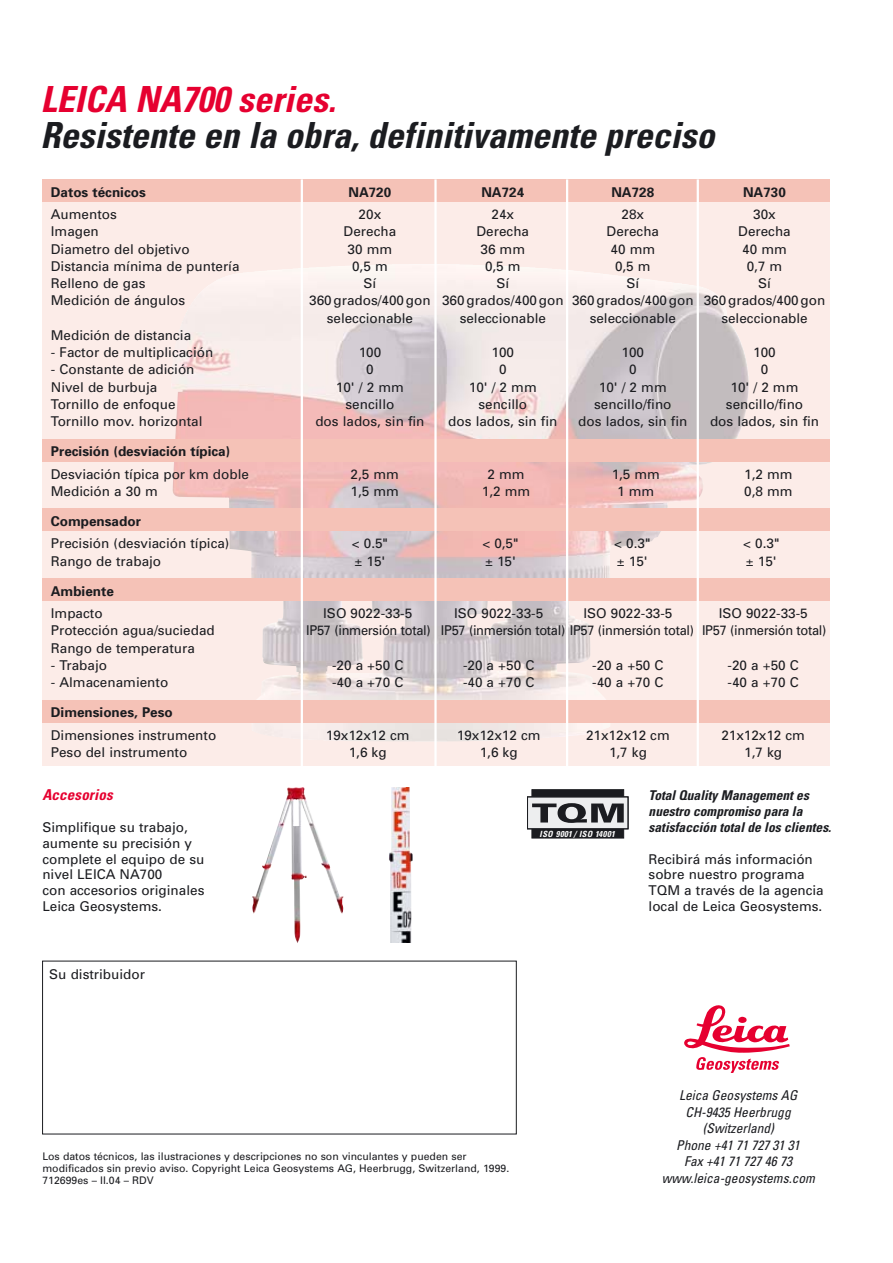
<style>
.page{position:relative;width:893px;height:1263px;background:#fff}
.page>*{position:absolute;margin:0;border:0;box-sizing:border-box;transform-origin:0 0}
.t1{font:italic 700 condensed 36px "Univers";color:#1b1c20}
.t2{font:italic 700 condensed 36px "Univers";color:#e60030}
.t3{font:italic 700 condensed 15px "Univers";letter-spacing:.01em;color:#e60030}
.t4{font:13.5px/15.9px "Univers";color:#1b1c20}
.t5{font:italic condensed 13.5px/16.5px "Univers";color:#1b1c20;text-align:center}
.t6{font:700 13.5px "Univers";color:#1b1c20}
.t7{font:13.5px "Univers";letter-spacing:-.02em;color:#1b1c20;scale:.95 1}
.t8{font:italic 700 condensed 13.5px/15.9px "Univers";color:#1b1c20}
.t9{font:10.5px/12px "Univers";color:#1b1c20}
.t10{font:italic 700 condensed 8.55px "Univers";letter-spacing:.045em;color:#fff}
</style>
<div class="page">
<div style="left:42px;top:179px;width:787px;height:587px;background:#fcece8"></div>
<img style="left:109px;top:247px;width:680px;height:519px">
<img style="left:171px;top:264px;width:578px;height:465px">
<div style="left:42px;top:179px;width:787px;height:23px;background:#f5c2b7"></div>
<div style="left:42px;top:439px;width:787px;height:22px;background:#f5c2b7"></div>
<div style="left:42px;top:509px;width:787px;height:22px;background:#f5c2b7"></div>
<div style="left:42px;top:578px;width:787px;height:23px;background:#f5c2b7"></div>
<div style="left:42px;top:700px;width:787px;height:22px;background:#f5c2b7"></div>
<hr style="left:301px;top:179px;width:2px;height:587px;background:#fff">
<hr style="left:434px;top:179px;width:2px;height:587px;background:#fff">
<hr style="left:566px;top:179px;width:2px;height:587px;background:#fff">
<hr style="left:696px;top:179px;width:3px;height:587px;background:#fff">
<img style="left:389px;top:787px;width:23px;height:155px">
<div style="left:531px;top:790px;width:93px;height:48px;background:#1b1c20"></div>
<div style="left:527px;top:797px;width:101px;height:32px;background:#edeeef"></div>
<div style="left:527px;top:797px;width:101px;height:32px;border:1px solid #1b1c20"></div>
<svg style="left:532px;top:803px;width:91px;height:20px"></svg>
<img style="left:252px;top:788px;width:91px;height:155px">
<svg style="left:684px;top:1005px;width:105px;height:68px"></svg>
<h1 class="t2" style="left:40px;top:86px;width:297px">LEICA NA700 series.</h1>
<h1 class="t1" style="left:40px;top:122px;width:675px">Resistente en la obra, definitivamente preciso</h1>
<p class="t6" style="left:51px;top:187px;width:96px">Datos técnicos</p>
<p class="t6" style="left:348px;top:187px;width:44px">NA720</p>
<p class="t6" style="left:481px;top:187px;width:44px">NA724</p>
<p class="t6" style="left:611px;top:187px;width:44px">NA728</p>
<p class="t6" style="left:743px;top:187px;width:44px">NA730</p>
<p class="t4" style="left:51px;top:208px;width:67px">Aumentos</p>
<p class="t4" style="left:358px;top:208px;width:24px">20x</p>
<p class="t4" style="left:491px;top:208px;width:24px">24x</p>
<p class="t4" style="left:621px;top:208px;width:24px">28x</p>
<p class="t4" style="left:753px;top:208px;width:24px">30x</p>
<p class="t4" style="left:51px;top:225px;width:49px">Imagen</p>
<p class="t4" style="left:343px;top:225px;width:54px">Derecha</p>
<p class="t4" style="left:476px;top:225px;width:54px">Derecha</p>
<p class="t4" style="left:606px;top:225px;width:54px">Derecha</p>
<p class="t4" style="left:738px;top:225px;width:54px">Derecha</p>
<p class="t4" style="left:51px;top:242px;width:140px">Diametro del objetivo</p>
<p class="t4" style="left:347px;top:242px;width:46px">30 mm</p>
<p class="t4" style="left:480px;top:242px;width:46px">36 mm</p>
<p class="t4" style="left:610px;top:242px;width:46px">40 mm</p>
<p class="t4" style="left:742px;top:242px;width:46px">40 mm</p>
<p class="t4" style="left:51px;top:259px;width:190px">Distancia mínima de puntería</p>
<p class="t4" style="left:352px;top:259px;width:37px">0,5 m</p>
<p class="t4" style="left:485px;top:259px;width:37px">0,5 m</p>
<p class="t4" style="left:615px;top:259px;width:37px">0,5 m</p>
<p class="t4" style="left:746px;top:259px;width:37px">0,7 m</p>
<p class="t4" style="left:51px;top:277px;width:96px">Relleno de gas</p>
<p class="t4" style="left:363px;top:277px;width:14px">Sí</p>
<p class="t4" style="left:496px;top:277px;width:14px">Sí</p>
<p class="t4" style="left:626px;top:277px;width:14px">Sí</p>
<p class="t4" style="left:758px;top:277px;width:14px">Sí</p>
<p class="t4" style="left:51px;top:294px;width:136px">Medición de ángulos</p>
<p class="t4" style="left:327px;top:293px;width:500px;line-height:17.2px;text-indent:-18px">360 grados/400 gon 360 grados/400 gon 360 grados/400 gon 360 grados/400 gon seleccionable</p>
<p class="t4" style="left:459px;top:311px;width:88px">seleccionable</p>
<p class="t4" style="left:589px;top:311px;width:88px">seleccionable</p>
<p class="t4" style="left:721px;top:311px;width:88px">seleccionable</p>
<p class="t4" style="left:51px;top:328px;width:142px">Medición de distancia</p>
<p class="t4" style="left:51px;top:346px;width:164px">- Factor de multiplicación</p>
<p class="t4" style="left:358px;top:346px;width:24px">100</p>
<p class="t4" style="left:491px;top:346px;width:24px">100</p>
<p class="t4" style="left:621px;top:346px;width:24px">100</p>
<p class="t4" style="left:753px;top:346px;width:24px">100</p>
<p class="t4" style="left:51px;top:363px;width:145px">- Constante de adición</p>
<p class="t4" style="left:366px;top:363px;width:9px">0</p>
<p class="t4" style="left:499px;top:363px;width:9px">0</p>
<p class="t4" style="left:629px;top:363px;width:9px">0</p>
<p class="t4" style="left:760px;top:363px;width:9px">0</p>
<p class="t4" style="left:51px;top:380px;width:108px">Nivel de burbuja</p>
<p class="t4" style="left:336px;top:380px;width:69px">10' / 2 mm</p>
<p class="t4" style="left:469px;top:380px;width:69px">10' / 2 mm</p>
<p class="t4" style="left:599px;top:380px;width:69px">10' / 2 mm</p>
<p class="t4" style="left:730px;top:380px;width:69px">10' / 2 mm</p>
<p class="t4" style="left:51px;top:397px;width:126px">Tornillo de enfoque</p>
<p class="t4" style="left:345px;top:397px;width:50px">sencillo</p>
<p class="t4" style="left:478px;top:397px;width:50px">sencillo</p>
<p class="t4" style="left:594px;top:397px;width:79px">sencillo/fino</p>
<p class="t4" style="left:726px;top:397px;width:79px">sencillo/fino</p>
<p class="t4" style="left:51px;top:415px;width:153px">Tornillo mov. horizontal</p>
<p class="t4" style="left:315px;top:415px;width:111px">dos lados, sin fin</p>
<p class="t4" style="left:448px;top:415px;width:111px">dos lados, sin fin</p>
<p class="t4" style="left:578px;top:415px;width:111px">dos lados, sin fin</p>
<p class="t4" style="left:710px;top:415px;width:111px">dos lados, sin fin</p>
<p class="t6" style="left:51px;top:446px;width:181px">Precisión (desviación típica)</p>
<p class="t4" style="left:51px;top:467px;width:199px">Desviación típica por km doble</p>
<p class="t4" style="left:350px;top:467px;width:50px">2,5 mm</p>
<p class="t4" style="left:487px;top:467px;width:39px">2 mm</p>
<p class="t4" style="left:611px;top:467px;width:50px">1,5 mm</p>
<p class="t4" style="left:744px;top:467px;width:50px">1,2 mm</p>
<p class="t4" style="left:51px;top:484px;width:108px">Medición a 30 m</p>
<p class="t4" style="left:350px;top:484px;width:50px">1,5 mm</p>
<p class="t4" style="left:482px;top:484px;width:50px">1,2 mm</p>
<p class="t4" style="left:617px;top:484px;width:39px">1 mm</p>
<p class="t4" style="left:744px;top:484px;width:50px">0,8 mm</p>
<p class="t6" style="left:51px;top:516px;width:91px">Compensador</p>
<p class="t4" style="left:51px;top:537px;width:180px">Precisión (desviación típica)</p>
<p class="t4" style="left:352px;top:537px;width:38px">&lt; 0.5"</p>
<p class="t4" style="left:482px;top:537px;width:38px">&lt; 0,5"</p>
<p class="t4" style="left:614px;top:537px;width:38px">&lt; 0.3"</p>
<p class="t4" style="left:743px;top:537px;width:38px">&lt; 0.3"</p>
<p class="t4" style="left:51px;top:554px;width:112px">Rango de trabajo</p>
<p class="t4" style="left:354px;top:554px;width:32px">± 15'</p>
<p class="t4" style="left:485px;top:554px;width:32px">± 15'</p>
<p class="t4" style="left:617px;top:554px;width:32px">± 15'</p>
<p class="t4" style="left:746px;top:554px;width:32px">± 15'</p>
<p class="t6" style="left:51px;top:586px;width:64px">Ambiente</p>
<p class="t4" style="left:51px;top:607px;width:53px">Impacto</p>
<p class="t4" style="left:323px;top:607px;width:90px">ISO 9022-33-5</p>
<p class="t4" style="left:454px;top:607px;width:90px">ISO 9022-33-5</p>
<p class="t4" style="left:583px;top:607px;width:90px">ISO 9022-33-5</p>
<p class="t4" style="left:718px;top:607px;width:90px">ISO 9022-33-5</p>
<p class="t4" style="left:51px;top:624px;width:165px">Protección agua/suciedad</p>
<p class="t7" style="left:306px;top:626px;width:549px">IP57 (inmersión total) IP57 (inmersión total) IP57 (inmersión total) IP57 (inmersión total)</p>
<p class="t4" style="left:51px;top:641px;width:146px">Rango de temperatura</p>
<p class="t4" style="left:51px;top:658px;width:58px">- Trabajo</p>
<p class="t4" style="left:332px;top:658px;width:73px">-20 a +50 C</p>
<p class="t4" style="left:463px;top:658px;width:73px">-20 a +50 C</p>
<p class="t4" style="left:592px;top:658px;width:73px">-20 a +50 C</p>
<p class="t4" style="left:727px;top:658px;width:73px">-20 a +50 C</p>
<p class="t4" style="left:51px;top:676px;width:119px">- Almacenamiento</p>
<p class="t4" style="left:332px;top:676px;width:73px">-40 a +70 C</p>
<p class="t4" style="left:463px;top:676px;width:73px">-40 a +70 C</p>
<p class="t4" style="left:592px;top:676px;width:73px">-40 a +70 C</p>
<p class="t4" style="left:727px;top:676px;width:73px">-40 a +70 C</p>
<p class="t6" style="left:51px;top:707px;width:123px">Dimensiones, Peso</p>
<p class="t4" style="left:51px;top:728px;width:167px">Dimensiones instrumento</p>
<p class="t4" style="left:326px;top:728px;width:85px">19x12x12 cm</p>
<p class="t4" style="left:457px;top:728px;width:85px">19x12x12 cm</p>
<p class="t4" style="left:586px;top:728px;width:85px">21x12x12 cm</p>
<p class="t4" style="left:721px;top:728px;width:85px">21x12x12 cm</p>
<p class="t4" style="left:51px;top:745px;width:138px">Peso del instrumento</p>
<p class="t4" style="left:349px;top:745px;width:39px">1,6 kg</p>
<p class="t4" style="left:479px;top:745px;width:39px">1,6 kg</p>
<p class="t4" style="left:609px;top:745px;width:39px">1,7 kg</p>
<p class="t4" style="left:744px;top:745px;width:39px">1,7 kg</p>
<p class="t3" style="left:42px;top:789px;width:72px">Accesorios</p>
<p class="t4" style="left:42px;top:820px;width:164px">Simplifique su trabajo, aumente su precisión y complete el equipo de su nivel LEICA NA700<br>con accesorios originales<br>Leica Geosystems.</p>
<p class="t4" style="left:49px;top:968px;width:97px">Su distribuidor</p>
<p class="t10" style="left:539px;top:831px;width:77px">ISO 9001 / ISO 14001</p>
<p class="t8" style="left:648px;top:788px;width:184px">Total Quality Management es nuestro compromiso para la satisfacción total de los clientes.</p>
<p class="t4" style="left:648px;top:852px;width:177px">Recibirá más información sobre nuestro programa<br>TQM a través de la agencia local de Leica Geosystems.</p>
<p class="t9" style="left:42px;top:1151px;width:468px">Los datos técnicos, las ilustraciones y descripciones no son vinculantes y pueden ser modificados sin previo aviso. Copyright Leica Geosystems AG, Heerbrugg, Switzerland, 1999.<br>712699es – II.04 – RDV</p>
<p class="t5" style="left:661px;top:1089px;width:155px">Leica Geosystems AG<br>CH-9435 Heerbrugg (Switzerland)<br>Phone +41 71 727 31 31<br>Fax +41 71 727 46 73 www.leica-geosystems.com</p>
</div>
